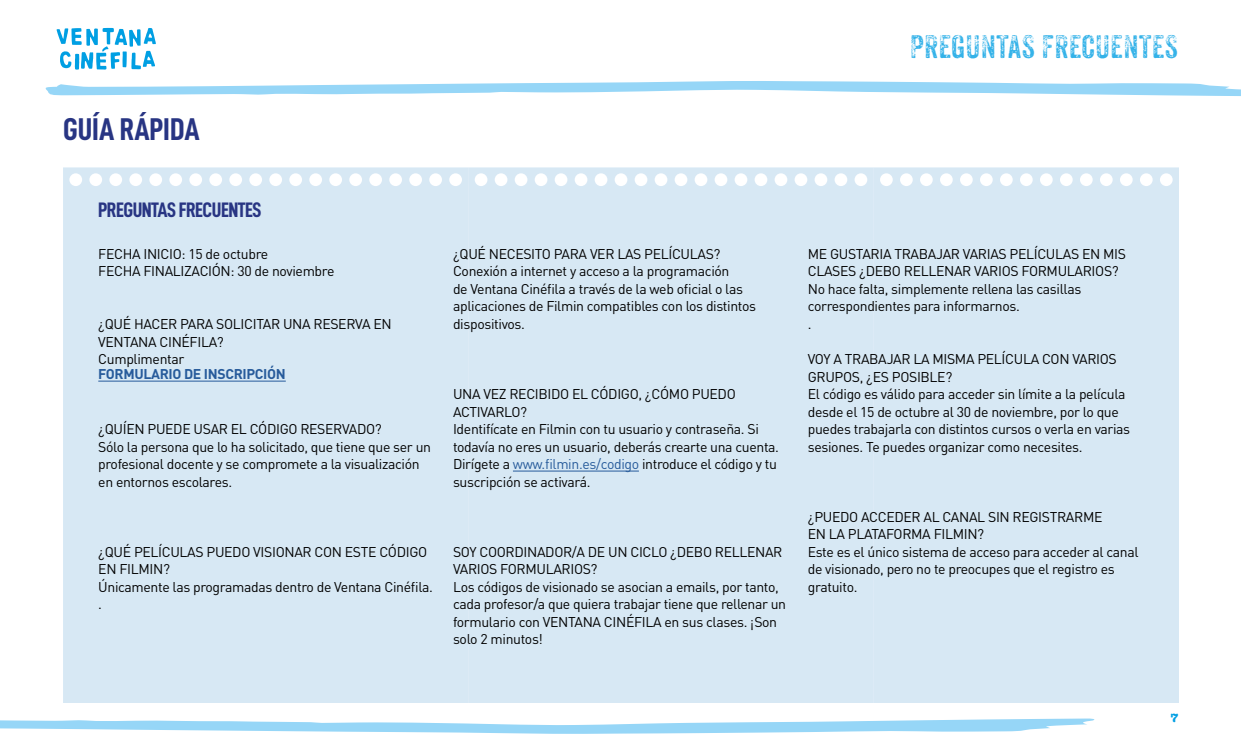
<style>
.page{position:relative;width:1241px;height:745px;background:#fff}
.page>*{position:absolute;margin:0;border:0;box-sizing:border-box;transform-origin:0 0}
.t1{font:31.5px "Anodyne";color:#009fe3}
.t2{font:31.5px "D DIN Condensed Bold";color:#283583}
.t3{font:21px "D DIN Condensed Bold";letter-spacing:-.025em;color:#283583}
.t4{font:14px/17.5px "DIN Pro";letter-spacing:-.025em;color:#000}
.t5{font:700 14px "DIN Pro";letter-spacing:-.025em;color:#275b9b}
.t6{font:700 12.25px "American Typewriter";color:#009fe3}
.s1{color:#275b9b}
</style>
<div class="page">
<div style="left:63px;top:167px;width:405px;height:534px;background:#d7e8f4"></div>
<div style="left:468px;top:167px;width:405px;height:534px;background:#d7e8f4"></div>
<div style="left:873px;top:167px;width:305px;height:534px;background:#d7e8f4"></div>
<svg style="left:45px;top:81px;width:1195px;height:15px"></svg>
<svg style="left:0;top:718px;width:1095px;height:15px"></svg>
<hr style="left:513px;top:470px;width:126px;height:1px;background:#275b9b">
<svg style="left:56px;top:28px;width:100px;height:42px"></svg>
<hr style="left:98px;top:380px;width:188px;height:1px;background:#275b9b">
<h1 class="t2" style="left:63px;top:112px;width:138px">GUÍA RÁPIDA</h1>
<h1 class="t1" style="left:909px;top:27px;width:270px">PREGUNTAS FRECUENTES</h1>
<h2 class="t3" style="left:98px;top:198px;width:164px">PREGUNTAS FRECUENTES</h2>
<p class="t4" style="left:98px;top:244px;width:237px">FECHA INICIO: 15 de octubre<br>FECHA FINALIZACIÓN: 30 de noviembre</p>
<p class="t4" style="left:98px;top:314px;width:295px">¿QUÉ HACER PARA SOLICITAR UNA RESERVA EN<br>VENTANA CINÉFILA?<br>Cumplimentar</p>
<p class="t5" style="left:98px;top:364px;width:189px">FORMULARIO DE INSCRIPCIÓN</p>
<p class="t4" style="left:98px;top:419px;width:334px">¿QUÍEN PUEDE USAR EL CÓDIGO RESERVADO?<br>Sólo la persona que lo ha solicitado, que tiene que ser un profesional docente y se compromete a la visualización en entornos escolares.</p>
<p class="t4" style="left:453px;top:244px;width:304px">¿QUÉ NECESITO PARA VER LAS PELÍCULAS?<br>Conexión a internet y acceso a la programación<br>de Ventana Cinéfila a través de la web oficial o las aplicaciones de Filmin compatibles con los distintos dispositivos.</p>
<p class="t4" style="left:453px;top:384px;width:327px">UNA VEZ RECIBIDO EL CÓDIGO, ¿CÓMO PUEDO ACTIVARLO?<br>Identifícate en Filmin con tu usuario y contraseña. Si todavía no eres un usuario, deberás crearte una cuenta.<br>Dirígete a <span class="s1">www.filmin.es/codigo</span> introduce el código y tu suscripción se activará.</p>
<p class="t4" style="left:98px;top:542px;width:336px">¿QUÉ PELÍCULAS PUEDO VISIONAR CON ESTE CÓDIGO<br>EN FILMIN?<br>Únicamente las programadas dentro de Ventana Cinéfila. .</p>
<p class="t4" style="left:453px;top:542px;width:334px">SOY COORDINADOR/A DE UN CICLO ¿DEBO RELLENAR VARIOS FORMULARIOS?<br>Los códigos de visionado se asocian a emails, por tanto, cada profesor/a que quiera trabajar tiene que rellenar un formulario con VENTANA CINÉFILA en sus clases. ¡Son solo 2 minutos!</p>
<p class="t4" style="left:807px;top:244px;width:320px">ME GUSTARIA TRABAJAR VARIAS PELÍCULAS EN MIS CLASES ¿DEBO RELLENAR VARIOS FORMULARIOS?<br>No hace falta, simplemente rellena las casillas correspondientes para informarnos.<br>.</p>
<p class="t4" style="left:807px;top:349px;width:324px">VOY A TRABAJAR LA MISMA PELÍCULA CON VARIOS GRUPOS, ¿ES POSIBLE?<br>El código es válido para acceder sin límite a la película desde el 15 de octubre al 30 de noviembre, por lo que puedes trabajarla con distintos cursos o verla en varias sesiones. Te puedes organizar como necesites.</p>
<p class="t4" style="left:807px;top:507px;width:332px">¿PUEDO ACCEDER AL CANAL SIN REGISTRARME<br>EN LA PLATAFORMA FILMIN?<br>Este es el único sistema de acceso para acceder al canal de visionado, pero no te preocupes que el registro es gratuito.</p>
<p class="t6" style="left:1170px;top:707px;width:10px">7</p>
</div>
